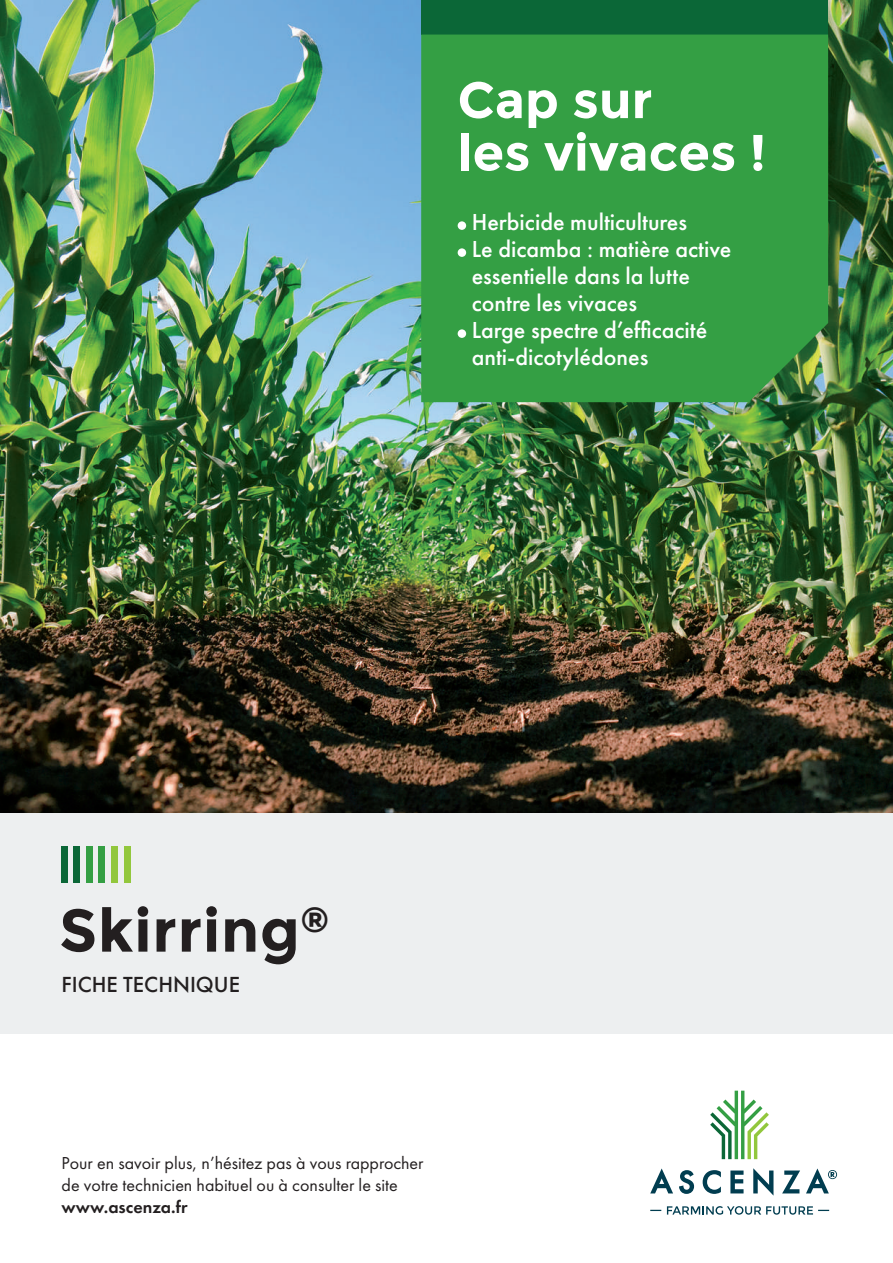
<style>
.page{position:relative;width:893px;height:1263px;background:#fff}
.page>*{position:absolute;margin:0;border:0;box-sizing:border-box;transform-origin:0 0}
.t1{font:700 60px "Montserrat";letter-spacing:.01em;color:#231f20}
.t2{font:700 51px/52.5px "Montserrat";color:#fff}
.t3{font:500 24px/27px "Futura PT";color:#fff}
.t4{font:500 22.65px "Futura PT";color:#231f20}
.t5{font:18px/21.6px "Futura PT";color:#231f20}
.t6{font:600 18px "Futura PT";color:#231f20}
</style>
<div class="page">
<img style="left:0;top:0;width:893px;height:813px">
<div style="left:421px;top:0;width:407px;height:35px;background:#0b6737"></div>
<svg style="left:421px;top:35px;width:407px;height:367px;fill:#349f44"></svg>
<div style="left:0;top:813px;width:893px;height:221px;background:#edeff0"></div>
<div style="left:62px;top:846px;width:6px;height:36px;background:#0b6737"></div>
<div style="left:74px;top:846px;width:6px;height:36px;background:#0b6737"></div>
<div style="left:86px;top:846px;width:7px;height:36px;background:#349f44"></div>
<div style="left:99px;top:846px;width:6px;height:36px;background:#349f44"></div>
<div style="left:111px;top:846px;width:7px;height:36px;background:#92c73d"></div>
<div style="left:124px;top:846px;width:6px;height:36px;background:#92c73d"></div>
<div style="left:458px;top:221px;width:8px;height:9px;background:#fff;border-radius:50%"></div>
<div style="left:458px;top:248px;width:8px;height:9px;background:#fff;border-radius:50%"></div>
<div style="left:458px;top:329px;width:8px;height:9px;background:#fff;border-radius:50%"></div>
<svg style="left:679px;top:1170px;width:15px;height:24px"></svg>
<svg style="left:703px;top:1170px;width:18px;height:24px"></svg>
<svg style="left:730px;top:1170px;width:13px;height:23px"></svg>
<svg style="left:753px;top:1168px;width:20px;height:27px"></svg>
<svg style="left:782px;top:1170px;width:18px;height:23px"></svg>
<svg style="left:650px;top:1168px;width:23px;height:25px"></svg>
<svg style="left:710px;top:1091px;width:59px;height:68px"></svg>
<svg style="left:806px;top:1168px;width:31px;height:25px"></svg>
<svg style="left:667px;top:1206px;width:162px;height:9px"></svg>
<h2 class="t2" style="left:458px;top:74px;width:310px">Cap sur<br>les vivaces !</h2>
<p class="t3" style="left:472px;top:208px;width:261px">Herbicide multicultures<br>Le dicamba : matière active essentielle dans la lutte contre les vivaces<br>Large spectre d’efficacité anti-dicotylédones</p>
<h1 class="t1" style="left:59px;top:895px;width:272px">Skirring<sup>®</sup></h1>
<p class="t4" style="left:62px;top:971px;width:180px">FICHE TECHNIQUE</p>
<p class="t5" style="left:62px;top:1152px;width:363px">Pour en savoir plus, n’hésitez pas à vous rapprocher de votre technicien habituel ou à consulter le site</p>
<p class="t6" style="left:62px;top:1195px;width:127px">www.ascenza.fr</p>
</div>
